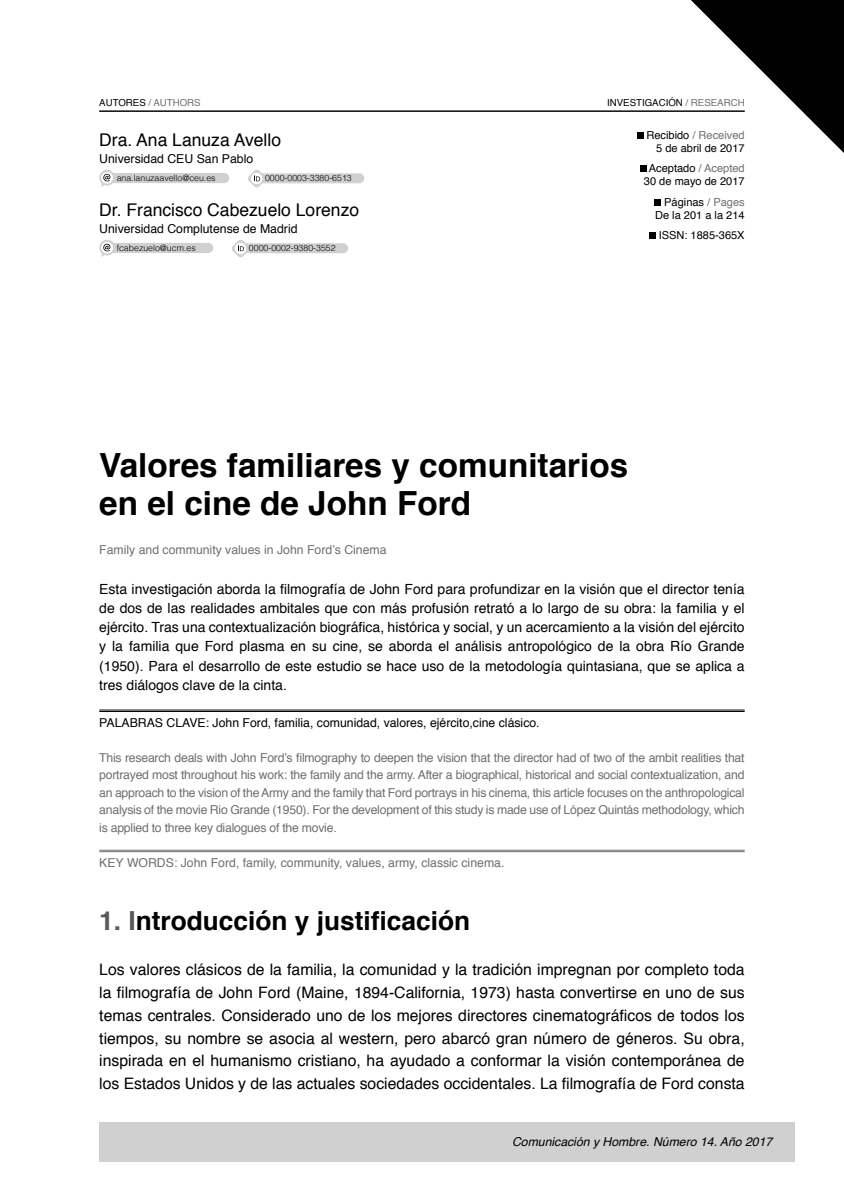
<style>
.page{position:relative;width:844px;height:1191px;background:#fff}
.page>*{position:absolute;margin:0;border:0;box-sizing:border-box;transform-origin:0 0}
.t1{font:700 33.25px/38.5px "Helvetica";color:#000}
.t2{font:700 26.25px "Helvetica";color:#000}
.t3{font:17.5px "Helvetica";color:#000}
.t4{font:15.75px/22.8px "Helvetica";color:#000;text-align:justify}
.t5{font:14px/19.2px "Helvetica";color:#000;text-align:justify}
.t6{font:12.25px/17.5px "Helvetica";color:#706f6f;text-align:justify}
.t7{font:12.25px "Helvetica";color:#000}
.t8{font:italic 12.25px "Helvetica";color:#000}
.t9{font:11.03px/13.3px "Helvetica";color:#000;text-align:right}
.t10{font:9.62px "Helvetica";color:#000}
.t11{font:9.62px "Helvetica";color:#706f6f}
.t12{font:300 8.75px "Helvetica";color:#000}
.s1{color:#000}
.s2{color:#706f6f}
.s3{color:#595959}
</style>
<div class="page">
<div style="left:99px;top:1121px;width:695px;height:40px;background:#d0d0d0"></div>
<hr style="left:99px;top:709px;width:645px;height:1px;background:#000">
<hr style="left:99px;top:711px;width:645px;height:1px;background:#000">
<hr style="left:99px;top:850px;width:645px;height:1px;background:#706f6f">
<hr style="left:99px;top:851px;width:645px;height:1px;background:#706f6f">
<hr style="left:99px;top:111px;width:645px;height:1px;background:#000">
<svg style="left:676px;top:0;width:167px;height:152px"></svg>
<div style="left:636px;top:132px;width:7px;height:7px;background:#000"></div>
<div style="left:639px;top:165px;width:7px;height:7px;background:#000"></div>
<div style="left:654px;top:199px;width:7px;height:6px;background:#000"></div>
<div style="left:648px;top:232px;width:7px;height:7px;background:#000"></div>
<div style="left:105px;top:173px;width:124px;height:10px;background:#d0d0d0;border-radius:5px"></div>
<svg style="left:99px;top:170px;width:14px;height:17px"></svg>
<div style="left:255px;top:173px;width:109px;height:10px;background:#d0d0d0;border-radius:5px"></div>
<svg style="left:248px;top:170px;width:18px;height:18px"></svg>
<div style="left:105px;top:243px;width:108px;height:10px;background:#d0d0d0;border-radius:5px"></div>
<svg style="left:99px;top:240px;width:15px;height:17px"></svg>
<div style="left:239px;top:243px;width:109px;height:10px;background:#d0d0d0;border-radius:5px"></div>
<svg style="left:232px;top:239px;width:18px;height:19px"></svg>
<p class="t11" style="left:99px;top:96px;width:103px"><span class="s1">AUTORES</span> / AUTHORS</p>
<p class="t10" style="left:607px;top:95px;width:139px">INVESTIGACIÓN <span class="s2">/ RESEARCH</span></p>
<h3 class="t3" style="left:99px;top:126px;width:183px">Dra. Ana Lanuza Avello</h3>
<p class="t12" style="left:117px;top:170px;width:100px">ana.lanuzaavello@ceu.es</p>
<p class="t12" style="left:265px;top:171px;width:88px">0000-0003-3380-6513</p>
<p class="t7" style="left:99px;top:149px;width:155px">Universidad CEU San Pablo</p>
<h3 class="t3" style="left:99px;top:196px;width:261px">Dr. Francisco Cabezuelo Lorenzo</h3>
<p class="t12" style="left:117px;top:240px;width:80px">fcabezuelo@ucm.es</p>
<p class="t12" style="left:249px;top:241px;width:88px">0000-0002-9380-3552</p>
<p class="t7" style="left:99px;top:219px;width:200px">Universidad Complutense de Madrid</p>
<p class="t9" style="left:646px;top:129px;width:100px">Recibido <span class="s2">/ Received<br></span>5 de abril de 2017</p>
<p class="t9" style="left:643px;top:162px;width:102px;text-align:center">Aceptado <span class="s2">/ Acepted<br></span>30 de mayo de 2017</p>
<p class="t9" style="left:654px;top:195px;width:91px">Páginas <span class="s2">/ Pages<br></span>De la 201 a la 214</p>
<p class="t9" style="left:658px;top:229px;width:87px">ISSN: 1885-365X</p>
<h1 class="t1" style="left:99px;top:446px;width:530px">Valores familiares y comunitarios en el cine de John Ford</h1>
<p class="t6" style="left:99px;top:541px;width:289px">Family and community values in John Ford’s Cinema</p>
<p class="t5" style="left:99px;top:579px;width:646px">Esta investigación aborda la filmografía de John Ford para profundizar en la visión que el director tenía de dos de las realidades ambitales que con más profusión retrató a lo largo de su obra: la familia y el ejército. Tras una contextualización biográfica, histórica y social, y un acercamiento a la visión del ejército y la familia que Ford plasma en su cine, se aborda el análisis antropológico de la obra Río Grande (1950). Para el desarrollo de este estudio se hace uso de la metodología quintasiana, que se aplica a tres diálogos clave de la cinta.</p>
<p class="t7" style="left:99px;top:713px;width:442px">PALABRAS CLAVE: John Ford, familia, comunidad, valores, ejército,cine clásico.</p>
<p class="t6" style="left:99px;top:749px;width:646px">This research deals with John Ford’s filmography to deepen the vision that the director had of two of the ambit realities that portrayed most throughout his work: the family and the army. After a biographical, historical and social contextualization, and an approach to the vision of the Army and the family that Ford portrays in his cinema, this article focuses on the anthropological analysis of the movie Rio Grande (1950). For the development of this study is made use of López Quintás methodology, which is applied to three key dialogues of the movie.</p>
<p class="t6" style="left:99px;top:854px;width:406px">KEY WORDS: John Ford, family, community, values, army, classic cinema.</p>
<h2 class="t2" style="left:99px;top:899px;width:372px"><span class="s3">1. I</span>ntroducción y justificación</h2>
<p class="t4" style="left:99px;top:959px;width:646px">Los valores clásicos de la familia, la comunidad y la tradición impregnan por completo toda la filmografía de John Ford (Maine, 1894-California, 1973) hasta convertirse en uno de sus temas centrales. Considerado uno de los mejores directores cinematográficos de todos los tiempos, su nombre se asocia al western, pero abarcó gran número de géneros. Su obra, inspirada en el humanismo cristiano, ha ayudado a conformar la visión contemporánea de los Estados Unidos y de las actuales sociedades occidentales. La filmografía de Ford consta</p>
<p class="t8" style="left:512px;top:1132px;width:262px">Comunicación y Hombre. Número 14. Año 2017</p>
</div>
